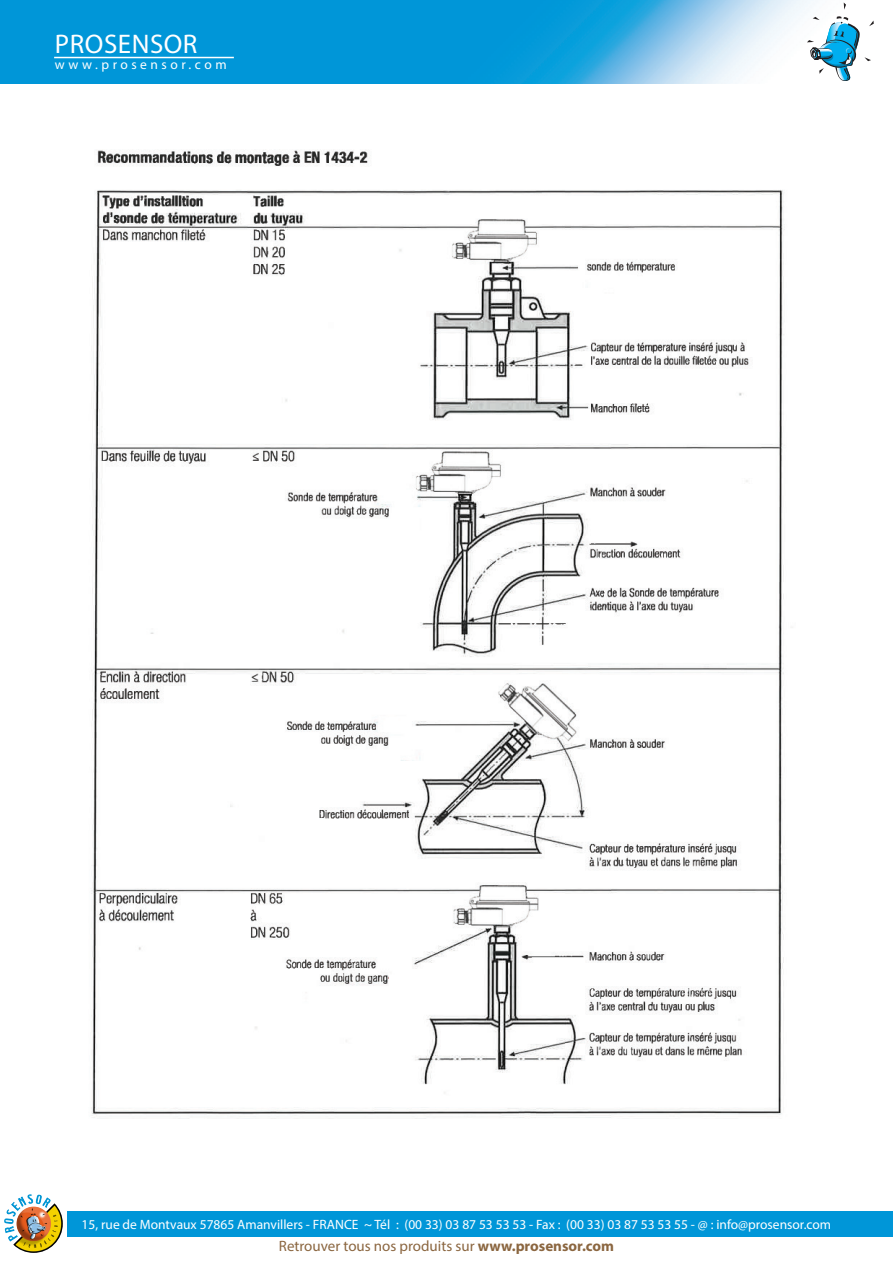
<style>
.page{position:relative;width:893px;height:1263px;background:#fff}
.page>*{position:absolute;margin:0;border:0;box-sizing:border-box;transform-origin:0 0}
.t1{font:27px "Myriad Pro";letter-spacing:.02em;color:#fff}
.t2{font:15px "Myriad Pro";color:#8b6640}
.t3{font:13.5px "Myriad Pro";color:#fff}
.t4{font:13.5px "Myriad Pro";letter-spacing:.26em;color:#fff}
.s1{font-weight:700}
</style>
<div class="page">
<div style="left:67px;top:1211px;width:825px;height:25px;background:#0096d8"></div>
<img style="left:6px;top:1194px;width:57px;height:59px">
<img style="left:0;top:0;width:844px;height:83px">
<hr style="left:54px;top:57px;width:180px;height:1px;background:#fff">
<svg style="left:844px;top:3px;width:2px;height:7px"></svg>
<svg style="left:807px;top:16px;width:67px;height:65px"></svg>
<img style="left:91px;top:150px;width:694px;height:969px">
<p class="t1" style="left:55px;top:27px;width:144px">PROSENSOR</p>
<p class="t4" style="left:55px;top:56px;width:173px">www.prosensor.com</p>
<p class="t3" style="left:82px;top:1216px;width:751px">15, rue de Montvaux 57865 Amanvillers - FRANCE ~ Tél : (00 33) 03 87 53 53 53 - Fax : (00 33) 03 87 53 53 55 - @ : info@prosensor.com</p>
<p class="t2" style="left:279px;top:1236px;width:337px">Retrouver tous nos produits sur <span class="s1">www.prosensor.com</span></p>
</div>
